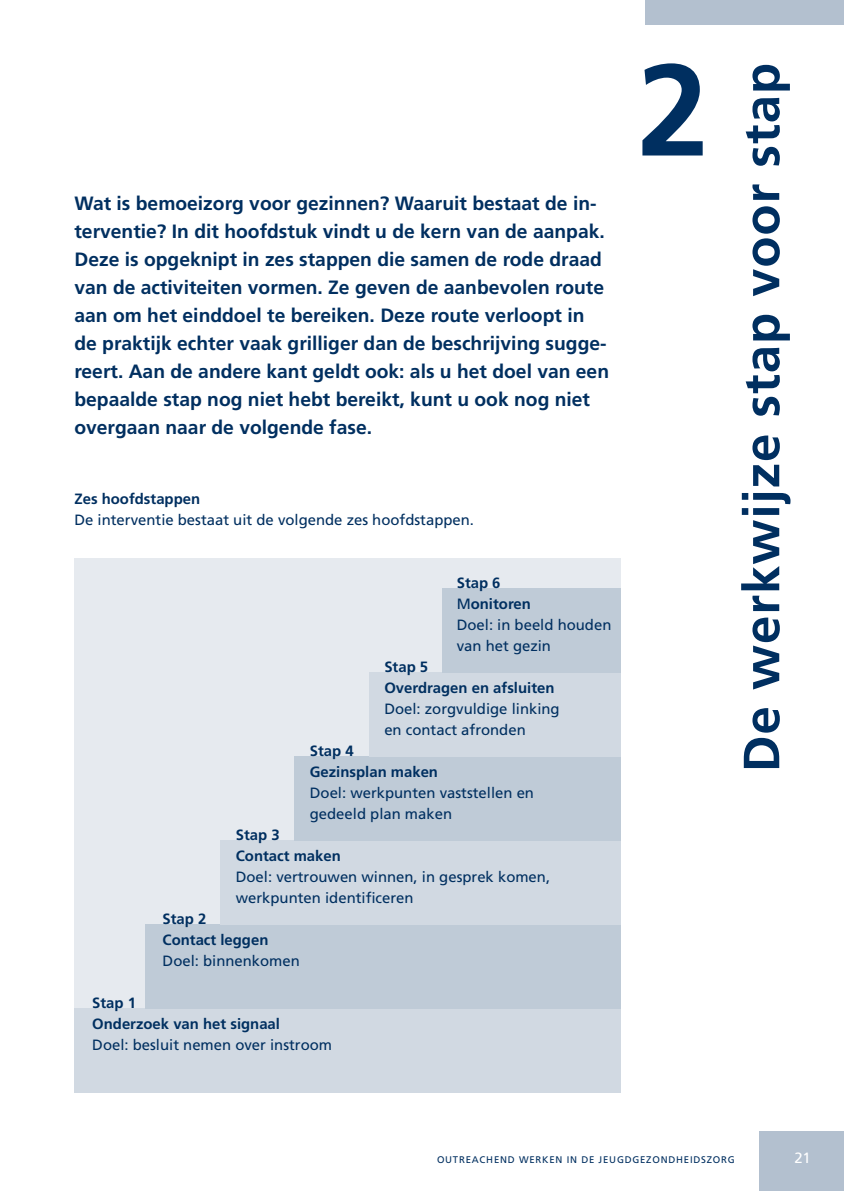
<style>
.page{position:relative;width:844px;height:1191px;background:#fff}
.page>*{position:absolute;margin:0;border:0;box-sizing:border-box;transform-origin:0 0}
.t1{font:700 129.67px "Frutiger";color:#002f60}
.t2{font:700 50.75px "Frutiger";letter-spacing:.02em;color:#002f60}
.t3{font:700 19.25px/28px "Frutiger";color:#002f60}
.t4{font:14.88px/21px "Frutiger";color:#002f60}
.t5{font:700 14.88px/21px "Frutiger";color:#002f60}
.t6{font:14.88px "Frutiger";color:#fff}
.t7{font:9.62px "Frutiger";letter-spacing:.08em;color:#002f60}
.s1{font-weight:700}
</style>
<div class="page">
<div style="left:759px;top:1131px;width:84px;height:60px;background:#b3c0cf"></div>
<div style="left:645px;top:0;width:198px;height:25px;background:#b3c0cf"></div>
<div style="left:74px;top:558px;width:546px;height:513px;background:#e6eaef"></div>
<div style="left:74px;top:1008px;width:546px;height:84px;background:#d1d9e2"></div>
<div style="left:145px;top:924px;width:475px;height:84px;background:#bfcbd7"></div>
<div style="left:220px;top:840px;width:400px;height:84px;background:#d1d9e2"></div>
<div style="left:294px;top:756px;width:326px;height:84px;background:#bfcbd7"></div>
<div style="left:368px;top:672px;width:252px;height:84px;background:#d1d9e2"></div>
<div style="left:441px;top:588px;width:179px;height:84px;background:#bfcbd7"></div>
<p class="t3" style="left:74px;top:189px;width:536px">Wat is bemoeizorg voor gezinnen? Waaruit bestaat de in&shy;terventie? In dit hoofdstuk vindt u de kern van de aanpak.<br>Deze is opgeknipt in zes stappen die samen de rode draad van de activiteiten vormen. Ze geven de aanbevolen route aan om het einddoel te bereiken. Deze route verloopt in de praktijk echter vaak grilliger dan de beschrijving sugge&shy;reert. Aan de andere kant geldt ook: als u het doel van een bepaalde stap nog niet hebt bereikt, kunt u ook nog niet overgaan naar de volgende fase.</p>
<p class="t5" style="left:74px;top:488px;width:127px">Zes hoofdstappen</p>
<p class="t4" style="left:74px;top:509px;width:401px">De interventie bestaat uit de volgende zes hoofdstappen.</p>
<p class="t4" style="left:456px;top:572px;width:156px"><span class="s1">Stap 6<br></span>M<span class="s1">onitoren<br></span>Doel: in beeld houden van het gezin</p>
<p class="t5" style="left:384px;top:656px;width:172px">Stap 5<br>Overdragen en afsluiten</p>
<p class="t4" style="left:384px;top:698px;width:177px">Doel: zorgvuldige linking en contact afronden</p>
<p class="t5" style="left:310px;top:740px;width:130px">Stap 4<br>Gezinsplan maken</p>
<p class="t4" style="left:310px;top:782px;width:226px">Doel: werkpunten vaststellen en gedeeld plan maken</p>
<p class="t5" style="left:236px;top:824px;width:106px">Stap 3<br>Contact maken</p>
<p class="t4" style="left:236px;top:866px;width:316px">Doel: vertrouwen winnen, in gesprek komen, werkpunten identificeren</p>
<p class="t5" style="left:162px;top:908px;width:107px">Stap 2<br>Contact leggen</p>
<p class="t4" style="left:162px;top:950px;width:139px">Doel: binnenkomen</p>
<p class="t5" style="left:92px;top:992px;width:189px">Stap 1<br>Onderzoek van het signaal</p>
<p class="t4" style="left:92px;top:1034px;width:241px">Doel: besluit nemen over instroom</p>
<h1 class="t1" style="left:637px;top:34px;width:74px">2</h1>
<h2 class="t2" style="left:731px;top:772px;width:710px;rotate:-90deg">De werkwijze stap voor stap</h2>
<p class="t7" style="left:437px;top:1153px;width:299px">Outreachend werken in de Jeugdgezondheidszorg</p>
<p class="t6" style="left:794px;top:1149px;width:18px">21</p>
</div>
